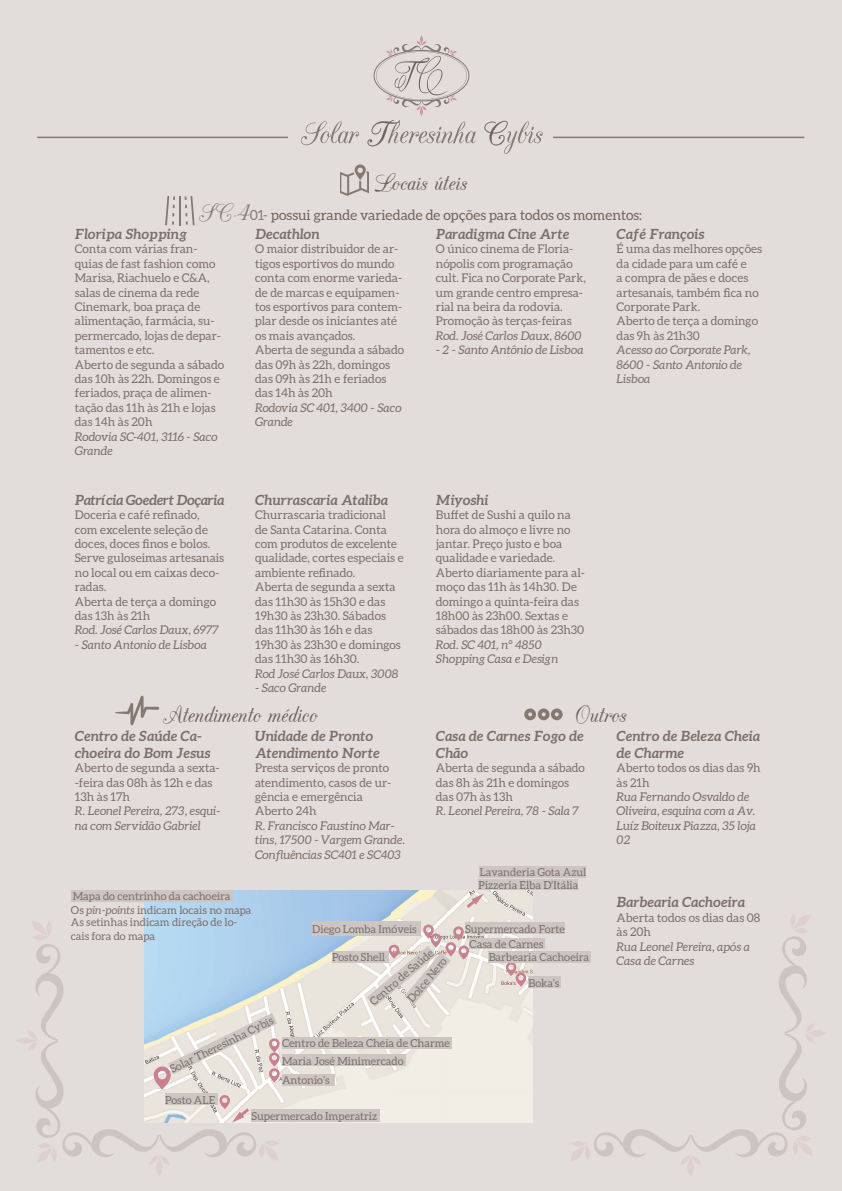
<style>
.page{position:relative;width:842px;height:1191px;background:#fff}
.page>*{position:absolute;margin:0;border:0;box-sizing:border-box;transform-origin:0 0}
.t1{font:28px "CAC Champagne";color:#71635c}
.t2{font:italic 700 14px/16.8px "Aleo";color:#7c6f69}
.t3{font:14px "Aleo";color:#71635c}
.t4{font:italic 700 14px "Aleo";letter-spacing:-.03em;color:#7c6f69}
.t5{font:12px/14.4px "Aleo";color:#7c6f69}
.t6{font:italic 12px/14.4px "Aleo";color:#7c6f69}
.t7{font:11px/13.2px "Aleo";color:#7c6f69}
.s1{font-family:"CAC Champagne";font-size:28px;color:#887b75}
.s2{color:#887b75}
.s3{font-style:italic}
</style>
<div class="page">
<div style="left:1px;top:0;width:841px;height:1191px;background:#e2dddb"></div>
<svg style="left:570px;top:914px;width:256px;height:262px"></svg>
<svg style="left:301px;top:121px;width:58px;height:24px"></svg>
<svg style="left:367px;top:35px;width:109px;height:111px"></svg>
<svg style="left:484px;top:121px;width:59px;height:33px"></svg>
<hr style="left:553px;top:137px;width:251px;height:1px;background:#877973">
<hr style="left:37px;top:137px;width:251px;height:1px;background:#877973">
<svg style="left:340px;top:164px;width:28px;height:32px"></svg>
<hr style="left:179px;top:196px;width:2px;height:29px;background:#877972">
<svg style="left:185px;top:196px;width:10px;height:29px"></svg>
<svg style="left:165px;top:196px;width:10px;height:29px"></svg>
<svg style="left:115px;top:695px;width:44px;height:30px"></svg>
<svg style="left:524px;top:708px;width:39px;height:12px"></svg>
<img style="left:145px;top:890px;width:388px;height:233px">
<svg style="left:467px;top:893px;width:17px;height:15px"></svg>
<svg style="left:506px;top:962px;width:20px;height:24px"></svg>
<div style="left:71px;top:890px;width:161px;height:12px;background:#ccc5c2"></div>
<div style="left:332px;top:950px;width:57px;height:12px;background:#ccc5c2"></div>
<svg style="left:17px;top:920px;width:263px;height:256px"></svg>
<div style="left:282px;top:1074px;width:52px;height:11px;background:#ccc5c2"></div>
<div style="left:282px;top:1054px;width:123px;height:12px;background:#ccc5c2"></div>
<div style="left:252px;top:1109px;width:128px;height:13px;background:#ccc5c2"></div>
<div style="left:282px;top:1036px;width:169px;height:12px;background:#ccc5c2"></div>
<div style="left:312px;top:921px;width:109px;height:15px;background:#ccc5c2"></div>
<div style="left:478px;top:879px;width:100px;height:11px;background:#ccc5c2"></div>
<div style="left:480px;top:866px;width:106px;height:11px;background:#ccc5c2"></div>
<div style="left:489px;top:950px;width:102px;height:12px;background:#ccc5c2"></div>
<svg style="left:367px;top:924px;width:102px;height:83px"></svg>
<div style="left:469px;top:937px;width:76px;height:11px;background:#ccc5c2"></div>
<div style="left:465px;top:922px;width:100px;height:12px;background:#ccc5c2"></div>
<div style="left:528px;top:976px;width:33px;height:12px;background:#ccc5c2"></div>
<h1 class="t1" style="left:374px;top:168px;width:95px">Locais úteis</h1>
<p class="t3" style="left:199px;top:207px;width:445px"><span class="s1">SC-4</span><span class="s2">01 -</span> possui grande variedade de opções para todos os momentos:</p>
<p class="t2" style="left:75px;top:225px;width:114px">Floripa Shopping</p>
<p class="t5" style="left:75px;top:242px;width:151px">Conta com várias fran&shy;quias de fast fashion como<br>Marisa, Riachuelo e C&amp;A, salas de cinema da rede<br>Cinemark, boa praça de alimentação, farmácia, su&shy;permercado, lojas de depar&shy;tamentos e etc.<br>Aberto de segunda a sábado das 10h às 22h. Domingos e feriados, praça de alimen&shy;tação das 11h às 21h e lojas das 14h às 20h</p>
<p class="t6" style="left:75px;top:429px;width:144px">Rodovia SC-401, 3116 - Saco<br>Grande</p>
<p class="t4" style="left:75px;top:492px;width:151px">Patrícia Goedert Doçaria</p>
<p class="t5" style="left:75px;top:507px;width:151px">Doceria e café refinado, com excelente seleção de doces, doces finos e bolos.<br>Serve guloseimas artesanais no local ou em caixas deco&shy;radas.<br>Aberta de terça a domingo das 13h às 21h</p>
<p class="t6" style="left:75px;top:623px;width:146px">Rod. José Carlos Daux, 6977</p>
<p class="t6" style="left:75px;top:637px;width:134px">- Santo Antonio de Lisboa</p>
<p class="t2" style="left:255px;top:225px;width:66px">Decathlon</p>
<p class="t5" style="left:255px;top:242px;width:151px">O maior distribuidor de ar&shy;tigos esportivos do mundo conta com enorme varieda&shy;de de marcas e equipamen&shy;tos esportivos para contem&shy;plar desde os iniciantes até os mais avançados.<br>Aberta de segunda a sábado das 09h às 22h, domingos das 09h às 21h e feriados das 14h às 20h</p>
<p class="t6" style="left:255px;top:400px;width:148px">Rodovia SC 401, 3400 - Saco<br>Grande</p>
<p class="t2" style="left:255px;top:491px;width:134px">Churrascaria Ataliba</p>
<p class="t5" style="left:255px;top:507px;width:150px">Churrascaria tradicional<br>de Santa Catarina. Conta com produtos de excelente qualidade, cortes especiais e ambiente refinado.<br>Aberta de segunda a sexta das 11h30 às 15h30 e das<br>19h30 às 23h30. Sábados das 11h30 às 16h e das<br>19h30 às 23h30 e domingos das 11h30 às 16h30.</p>
<p class="t6" style="left:255px;top:666px;width:145px">Rod José Carlos Daux, 3008</p>
<p class="t6" style="left:255px;top:680px;width:73px">- Saco Grande</p>
<p class="t2" style="left:436px;top:225px;width:135px">Paradigma Cine Arte</p>
<p class="t5" style="left:436px;top:242px;width:152px">O único cinema de Floria&shy;nópolis com programação cult. Fica no Corporate Park, um grande centro empresa&shy;rial na beira da rodovia.<br>Promoção às terças-feiras</p>
<p class="t6" style="left:436px;top:328px;width:147px">Rod. José Carlos Daux, 8600</p>
<p class="t6" style="left:436px;top:342px;width:149px">- 2 - Santo Antônio de Lisboa</p>
<p class="t2" style="left:616px;top:225px;width:90px">Café François</p>
<p class="t5" style="left:616px;top:242px;width:147px">É uma das melhores opções da cidade para um café e<br>a compra de pães e doces artesanais, também fica no<br>Corporate Park.<br>Aberto de terça a domingo das 9h às 21h30</p>
<p class="t6" style="left:616px;top:342px;width:135px">Acesso ao Corporate Park,<br>8600 - Santo Antonio de<br>Lisboa</p>
<p class="t2" style="left:436px;top:491px;width:54px">Miyoshi</p>
<p class="t5" style="left:436px;top:507px;width:151px">Buffet de Sushi a quilo na hora do almoço e livre no jantar. Preço justo e boa qualidade e variedade.<br>Aberto diariamente para al&shy;moço das 11h às 14h30. De domingo a quinta-feira das<br>18h00 às 23h00. Sextas e sábados das 18h00 às 23h30</p>
<p class="t6" style="left:436px;top:637px;width:124px">Rod. SC 401, nº 4850<br>Shopping Casa e Design</p>
<h1 class="t1" style="left:163px;top:700px;width:156px">Atendimento médico</h1>
<h1 class="t1" style="left:575px;top:700px;width:52px">Outros</h1>
<p class="t2" style="left:75px;top:727px;width:137px">Centro de Saúde Ca&shy;choeira do Bom Jesus</p>
<p class="t5" style="left:75px;top:760px;width:146px">Aberto de segunda a sexta--feira das 08h às 12h e das<br>13h às 17h</p>
<p class="t6" style="left:75px;top:803px;width:147px">R. Leonel Pereira, 273, esqui&shy;na com Servidão Gabriel</p>
<p class="t2" style="left:255px;top:727px;width:126px">Unidade de Pronto<br>Atendimento Norte</p>
<p class="t5" style="left:255px;top:760px;width:138px">Presta serviços de pronto atendimento, casos de ur&shy;gência e emergência<br>Aberto 24h</p>
<p class="t6" style="left:255px;top:818px;width:151px">R. Francisco Faustino Mar&shy;tins, 17500 - Vargem Grande.<br>Confluências SC401 e SC403</p>
<p class="t2" style="left:436px;top:727px;width:149px">Casa de Carnes Fogo de<br>Chão</p>
<p class="t5" style="left:436px;top:760px;width:151px">Aberta de segunda a sábado das 8h às 21h e domingos das 07h às 13h</p>
<p class="t6" style="left:436px;top:803px;width:145px">R. Leonel Pereira, 78 - Sala 7</p>
<p class="t2" style="left:616px;top:727px;width:145px">Centro de Beleza Cheia de Charme</p>
<p class="t5" style="left:616px;top:760px;width:146px">Aberto todos os dias das 9h às 21h</p>
<p class="t6" style="left:616px;top:789px;width:141px">Rua Fernando Osvaldo de<br>Oliveira, esquina com a Av.<br>Luíz Boiteux Piazza, 35 loja<br>02</p>
<p class="t7" style="left:480px;top:865px;width:108px">Lavanderia Gota Azul</p>
<p class="t7" style="left:73px;top:889px;width:159px">Mapa do centrinho da cachoeira</p>
<p class="t7" style="left:71px;top:903px;width:182px">Os <span class="s3">pin-points</span> indicam locais no mapa</p>
<p class="t7" style="left:71px;top:915px;width:168px">As setinhas indicam direção de lo&shy;cais fora do mapa</p>
<p class="t7" style="left:312px;top:922px;width:106px">Diego Lomba Imóveis</p>
<p class="t7" style="left:367px;top:997px;width:81px;rotate:-40deg">Centro de Saúde</p>
<p class="t7" style="left:332px;top:950px;width:55px">Posto Shell</p>
<p class="t7" style="left:404px;top:996px;width:56px;rotate:-50deg">Dolce Nero</p>
<p class="t7" style="left:168px;top:1063px;width:115px;rotate:-26deg">Solar Theresinha Cybis</p>
<p class="t7" style="left:282px;top:1036px;width:169px">Centro de Beleza Cheia de Charme</p>
<p class="t7" style="left:282px;top:1054px;width:123px">Maria José Minimercado</p>
<p class="t7" style="left:165px;top:1093px;width:52px">Posto ALE</p>
<p class="t7" style="left:282px;top:1073px;width:49px">Antonio’s</p>
<p class="t7" style="left:252px;top:1109px;width:127px">Supermercado Imperatriz</p>
<p class="t7" style="left:478px;top:878px;width:101px">Pizzeria Elba D’Itália</p>
<p class="t7" style="left:465px;top:922px;width:101px">Supermercado Forte</p>
<p class="t7" style="left:469px;top:937px;width:75px">Casa de Carnes</p>
<p class="t7" style="left:489px;top:950px;width:102px">Barbearia Cachoeira</p>
<p class="t7" style="left:528px;top:976px;width:32px">Boka’s</p>
<p class="t2" style="left:616px;top:893px;width:130px">Barbearia Cachoeira</p>
<p class="t5" style="left:616px;top:910px;width:145px">Aberta todos os dias das 08 às 20h</p>
<p class="t6" style="left:616px;top:939px;width:135px">Rua Leonel Pereira, após a<br>Casa de Carnes</p>
</div>
